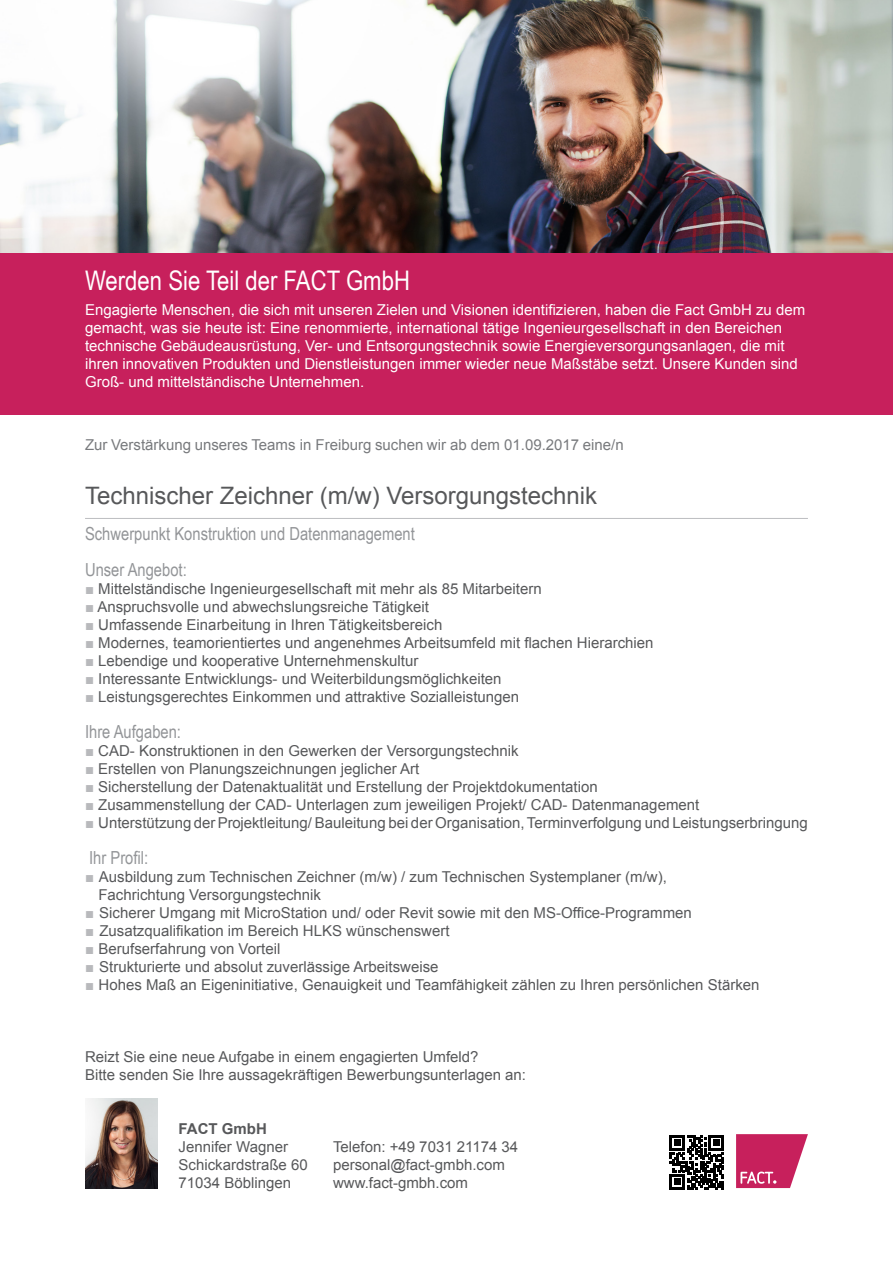
<style>
.page{position:relative;width:893px;height:1263px;background:#fff}
.page>*{position:absolute;margin:0;border:0;box-sizing:border-box;transform-origin:0 0}
.t1{font:27px "Arial Narrow";color:#fff}
.Stellenbezeichnung{font:24px "Arial";color:#57585a}
.Fließtext{font:18px "Arial Narrow";color:#939598}
.Fließtext-2{font:15px "Arial";color:#57585a}
.t2{font:15px/18px "Arial";color:#fff}
.Fließtext-3{font:15px "Arial";color:#787a7d}
.Fließtext-4{font:700 15px "Arial";color:#57585a}
.s1{color:#b8b9bc}
</style>
<div class="page">
<svg style="left:736px;top:1134px;width:72px;height:54px;background:#d04577"></svg>
<svg style="left:670px;top:1135px;width:54px;height:54px"></svg>
<img style="left:85px;top:1098px;width:72px;height:90px">
<hr style="left:85px;top:518px;width:723px;height:1px;background:#bcbdc0">
<div style="left:0;top:252px;width:893px;height:162px;background:#c7205c"></div>
<img style="left:0;top:0;width:893px;height:252px">
<p class="t1" style="left:85px;top:260px;width:326px">Werden Sie Teil der FACT GmbH</p>
<p class="t2" style="left:85px;top:300px;width:722px">Engagierte Menschen, die sich mit unseren Zielen und Visionen identifizieren, haben die Fact GmbH zu dem gemacht, was sie heute ist: Eine renommierte, international tätige Ingenieurgesellschaft in den Bereichen technische Gebäudeausrüstung, Ver- und Entsorgungstechnik sowie Energieversorgungsanlagen, die mit ihren innovativen Produkten und Dienstleistungen immer wieder neue Maßstäbe setzt. Unsere Kunden sind Groß- und mittelständische Unternehmen.</p>
<p class="Fließtext-3" style="left:85px;top:435px;width:540px">Zur Verstärkung unseres Teams in Freiburg suchen wir ab dem 01.09.2017 eine/n</p>
<p class="Stellenbezeichnung" style="left:85px;top:480px;width:514px">Technischer Zeichner (m/w) Versorgungstechnik</p>
<p class="Fließtext" style="left:85px;top:520px;width:331px">Schwerpunkt Konstruktion und Datenmanagement</p>
<p class="Fließtext" style="left:85px;top:556px;width:103px">Unser Angebot:</p>
<p class="Fließtext-2" style="left:85px;top:579px;width:458px"><span class="s1">■</span> Mittelständische Ingenieurgesellschaft mit mehr als 85 Mitarbeitern</p>
<p class="Fließtext-2" style="left:85px;top:597px;width:345px"><span class="s1">■</span> Anspruchsvolle und abwechslungsreiche Tätigkeit</p>
<p class="Fließtext-2" style="left:85px;top:615px;width:359px"><span class="s1">■</span> Umfassende Einarbeitung in Ihren Tätigkeitsbereich</p>
<p class="Fließtext-2" style="left:85px;top:633px;width:570px"><span class="s1">■</span> Modernes, teamorientiertes und angenehmes Arbeitsumfeld mit flachen Hierarchien</p>
<p class="Fließtext-2" style="left:85px;top:651px;width:335px"><span class="s1">■</span> Lebendige und kooperative Unternehmenskultur</p>
<p class="Fließtext-2" style="left:85px;top:669px;width:418px"><span class="s1">■</span> Interessante Entwicklungs- und Weiterbildungsmöglichkeiten</p>
<p class="Fließtext-2" style="left:85px;top:687px;width:436px"><span class="s1">■</span> Leistungsgerechtes Einkommen und attraktive Sozialleistungen</p>
<p class="Fließtext" style="left:85px;top:718px;width:98px">Ihre Aufgaben:</p>
<p class="Fließtext-2" style="left:85px;top:741px;width:435px"><span class="s1">■</span> CAD- Konstruktionen in den Gewerken der Versorgungstechnik</p>
<p class="Fließtext-2" style="left:85px;top:759px;width:336px"><span class="s1">■</span> Erstellen von Planungszeichnungen jeglicher Art</p>
<p class="Fließtext-2" style="left:85px;top:777px;width:514px"><span class="s1">■</span> Sicherstellung der Datenaktualität und Erstellung der Projektdokumentation</p>
<p class="Fließtext-2" style="left:85px;top:795px;width:616px"><span class="s1">■</span> Zusammenstellung der CAD- Unterlagen zum jeweiligen Projekt/ CAD- Datenmanagement</p>
<p class="Fließtext-2" style="left:85px;top:813px;width:724px"><span class="s1">■</span> Unterstützung der Projektleitung/ Bauleitung bei der Organisation, Terminverfolgung und Leistungserbringung</p>
<p class="Fließtext" style="left:89px;top:844px;width:61px">Ihr Profil:</p>
<p class="Fließtext-2" style="left:85px;top:867px;width:583px"><span class="s1">■</span> Ausbildung zum Technischen Zeichner (m/w) / zum Technischen Systemplaner (m/w),</p>
<p class="Fließtext-2" style="left:98px;top:885px;width:224px">Fachrichtung Versorgungstechnik</p>
<p class="Fließtext-2" style="left:85px;top:903px;width:608px"><span class="s1">■</span> Sicherer Umgang mit MicroStation und/ oder Revit sowie mit den MS-Office-Programmen</p>
<p class="Fließtext-2" style="left:85px;top:921px;width:366px"><span class="s1">■</span> Zusatzqualifikation im Bereich HLKS wünschenswert</p>
<p class="Fließtext-2" style="left:85px;top:939px;width:197px"><span class="s1">■</span> Berufserfahrung von Vorteil</p>
<p class="Fließtext-2" style="left:85px;top:957px;width:355px"><span class="s1">■</span> Strukturierte und absolut zuverlässige Arbeitsweise</p>
<p class="Fließtext-2" style="left:85px;top:975px;width:676px"><span class="s1">■</span> Hohes Maß an Eigeninitiative, Genauigkeit und Teamfähigkeit zählen zu Ihren persönlichen Stärken</p>
<p class="Fließtext-2" style="left:85px;top:1047px;width:395px">Reizt Sie eine neue Aufgabe in einem engagierten Umfeld?</p>
<p class="Fließtext-2" style="left:85px;top:1065px;width:443px">Bitte senden Sie Ihre aussagekräftigen Bewerbungsunterlagen an:</p>
<p class="Fließtext-4" style="left:179px;top:1119px;width:90px">FACT GmbH</p>
<p class="Fließtext-2" style="left:179px;top:1137px;width:111px">Jennifer Wagner</p>
<p class="Fließtext-2" style="left:179px;top:1155px;width:131px">Schickardstraße 60</p>
<p class="Fließtext-2" style="left:179px;top:1173px;width:114px">71034 Böblingen</p>
<p class="Fließtext-2" style="left:333px;top:1137px;width:187px">Telefon: +49 7031 21174 34</p>
<p class="Fließtext-2" style="left:333px;top:1155px;width:173px">personal@fact-gmbh.com</p>
<p class="Fließtext-2" style="left:333px;top:1173px;width:137px">www.fact-gmbh.com</p>
</div>
